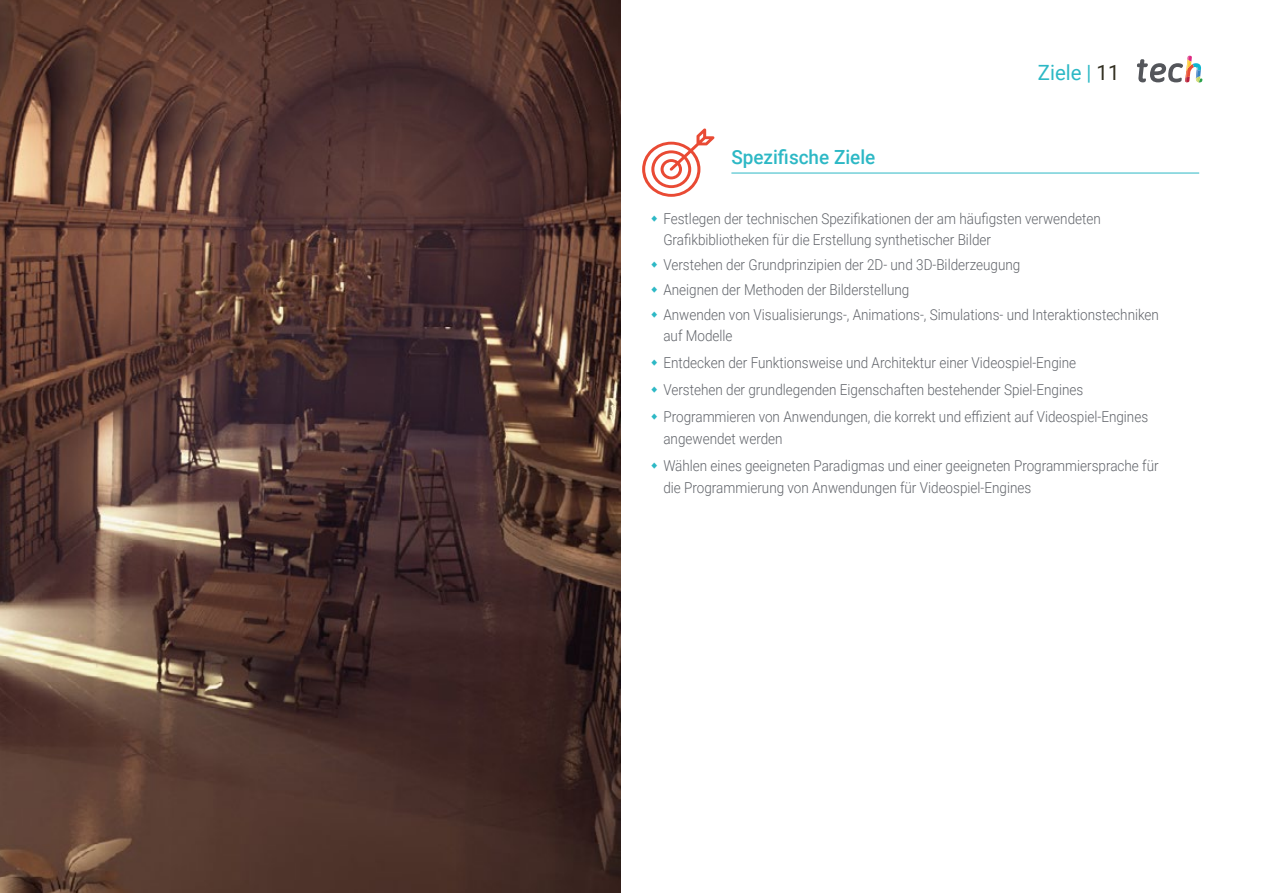
<style>
.page{position:relative;width:1263px;height:893px;background:#fff}
.page>*{position:absolute;margin:0;border:0;box-sizing:border-box;transform-origin:0 0}
.t1{font:21px "Roboto";color:#2db8c5}
.t2{font:500 19.5px "Roboto";color:#2db8c5}
.t3{font:300 15px/26.7px "Roboto";color:#61646a;scale:.9 1}
.s1{color:#312e20}
</style>
<div class="page">
<hr style="left:731px;top:173px;width:468px;height:1px;background:#2db8c5">
<svg style="left:642px;top:128px;width:72px;height:69px"></svg>
<svg style="left:1137px;top:56px;width:65px;height:27px"></svg>
<img style="left:0;top:0;width:621px;height:893px">
<h2 class="t2" style="left:731px;top:144px;width:145px">Spezifische Ziele</h2>
<h1 class="t1" style="left:1038px;top:57px;width:83px">Ziele | <span class="s1">11</span></h1>
<p class="t3" style="left:663px;top:207px;width:488px;line-height:21px">Festlegen der technischen Spezifikationen der am häufigsten verwendeten<br>Grafikbibliotheken für die Erstellung synthetischer Bilder</p>
<p class="t3" style="left:663px;top:251px;width:552px;line-height:25.2px">Verstehen der Grundprinzipien der 2D- und 3D-Bilderzeugung<br>Aneignen der Methoden der Bilderstellung<br>Anwenden von Visualisierungs-, Animations-, Simulations- und Interaktionstechniken</p>
<p class="t3" style="left:663px;top:322px;width:540px">auf Modelle<br>Entdecken der Funktionsweise und Architektur einer Videospiel-Engine<br>Verstehen der grundlegenden Eigenschaften bestehender Spiel-Engines Programmieren von Anwendungen, die korrekt und effizient auf Videospiel-Engines</p>
<p class="t3" style="left:663px;top:425px;width:552px">angewendet werden<br>Wählen eines geeigneten Paradigmas und einer geeigneten Programmiersprache für</p>
<p class="t3" style="left:663px;top:474px;width:410px">die Programmierung von Anwendungen für Videospiel-Engines</p>
</div>
